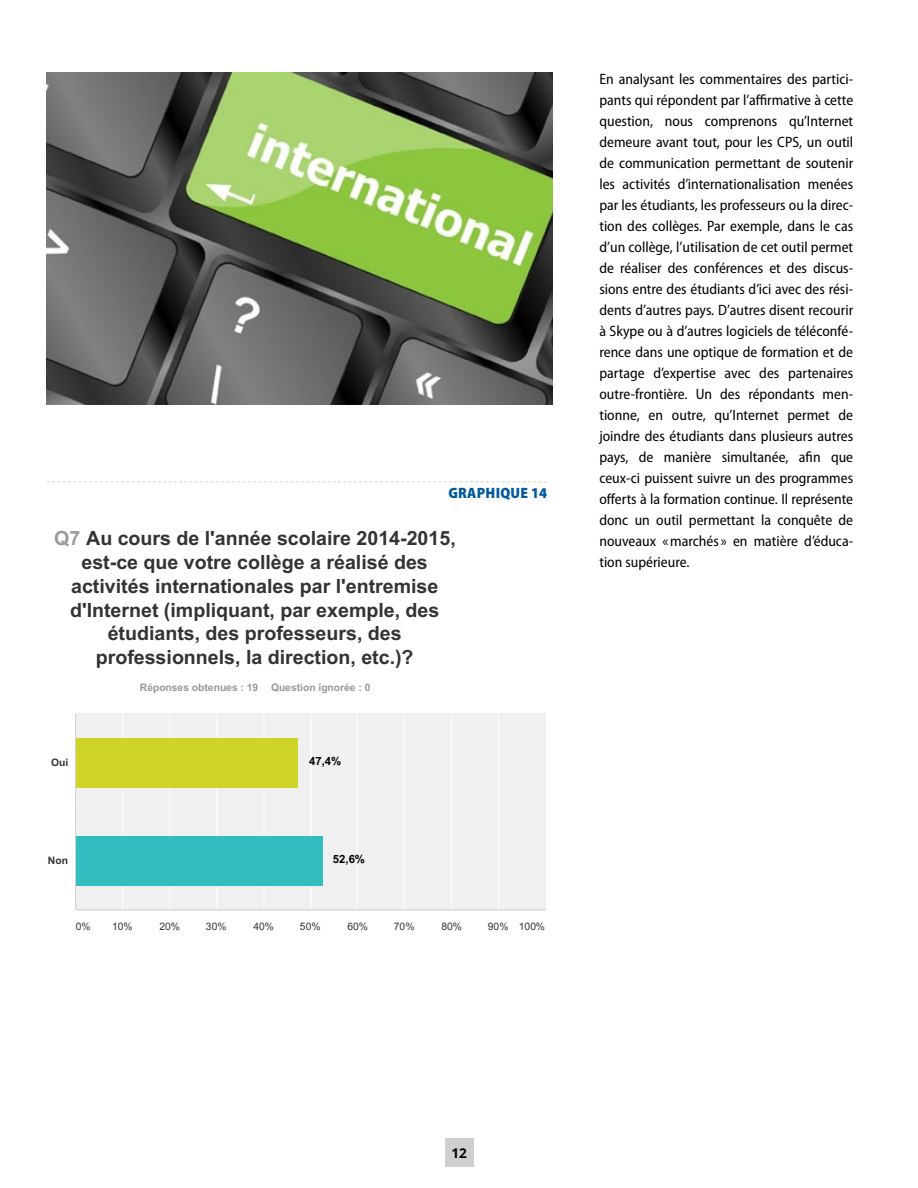
<style>
.page{position:relative;width:918px;height:1188px;background:#fff}
.page>*{position:absolute;margin:0;border:0;box-sizing:border-box;transform-origin:0 0}
.t1{font:700 19.65px/23.7px "Arial";color:#333;text-align:center}
.t2{font:semi-condensed 15px/21px "Myriad Pro";color:#000;text-align:justify}
.GRAPHIQUE{font:900 semi-condensed 15px "Myriad Pro";letter-spacing:.02em;color:#005a9d}
.t3{font:700 13.5px "Open Sans";color:#000}
.t4{font:700 11.4px "Arial";color:#000}
.t5{font:700 10.35px "Arial";color:#999}
.t6{font:10.35px "Arial";color:#333}
.t7{font:700 10.35px "Arial";color:#333}
.s1{color:#999}
</style>
<div class="page">
<div style="left:445px;top:1138px;width:28px;height:29px;background:#cdcfd0"></div>
<svg style="left:47px;top:481px;width:500px;height:1px"></svg>
<div style="left:76px;top:714px;width:470px;height:196px;background:#f0f0f0"></div>
<hr style="left:122px;top:714px;width:1px;height:196px;background:#fff">
<hr style="left:169px;top:714px;width:1px;height:196px;background:#fff">
<hr style="left:216px;top:714px;width:1px;height:196px;background:#fff">
<hr style="left:263px;top:714px;width:1px;height:196px;background:#fff">
<hr style="left:311px;top:714px;width:1px;height:196px;background:#fff">
<hr style="left:357px;top:714px;width:1px;height:196px;background:#fff">
<hr style="left:404px;top:714px;width:1px;height:196px;background:#fff">
<hr style="left:451px;top:714px;width:1px;height:196px;background:#fff">
<hr style="left:498px;top:714px;width:1px;height:196px;background:#fff">
<hr style="left:75px;top:714px;width:1px;height:196px;background:#ccc">
<hr style="left:76px;top:909px;width:470px;height:2px;background:#dedede">
<div style="left:76px;top:738px;width:222px;height:49px;background:#ced428"></div>
<div style="left:76px;top:836px;width:246px;height:49px;background:#33bdbf"></div>
<img style="left:47px;top:72px;width:506px;height:333px">
<p class="GRAPHIQUE" style="left:448px;top:485px;width:100px">GRAPHIQUE 14</p>
<p class="t1" style="left:54px;top:528px;width:403px"><span class="s1">Q7</span> Au cours de l'année scolaire 2014-2015, est-ce que votre collège a réalisé des activités internationales par l'entremise d'Internet (impliquant, par exemple, des étudiants, des professeurs, des professionnels, la direction, etc.)?</p>
<p class="t5" style="left:140px;top:683px;width:232px">Réponses obtenues : 19 Question ignorée : 0</p>
<p class="t7" style="left:51px;top:759px;width:19px">Oui</p>
<p class="t4" style="left:309px;top:757px;width:34px">47,4%</p>
<p class="t7" style="left:48px;top:857px;width:22px">Non</p>
<p class="t4" style="left:333px;top:855px;width:34px">52,6%</p>
<p class="t6" style="left:76px;top:921px;width:16px">0%</p>
<p class="t6" style="left:112px;top:921px;width:22px">10%</p>
<p class="t6" style="left:160px;top:921px;width:22px">20%</p>
<p class="t6" style="left:206px;top:921px;width:22px">30%</p>
<p class="t6" style="left:253px;top:921px;width:22px">40%</p>
<p class="t6" style="left:300px;top:921px;width:22px">50%</p>
<p class="t6" style="left:347px;top:921px;width:22px">60%</p>
<p class="t6" style="left:394px;top:921px;width:22px">70%</p>
<p class="t6" style="left:441px;top:921px;width:22px">80%</p>
<p class="t6" style="left:488px;top:921px;width:59px">90% 100%</p>
<p class="t2" style="left:599px;top:68px;width:255px">En analysant les commentaires des partici&shy;pants qui répondent par l’affirmative à cette question, nous comprenons qu’Internet demeure avant tout, pour les CPS, un outil de communication permettant de soutenir les activités d’internationalisation menées par les étudiants, les professeurs ou la direc&shy;tion des collèges. Par exemple, dans le cas d’un collège, l’utilisation de cet outil permet de réaliser des conférences et des discus&shy;sions entre des étudiants d’ici avec des rési&shy;dents d’autres pays. D’autres disent recourir à Skype ou à d’autres logiciels de téléconfé&shy;rence dans une optique de formation et de partage d’expertise avec des partenaires outre-frontière. Un des répondants men&shy;tionne, en outre, qu’Internet permet de joindre des étudiants dans plusieurs autres pays, de manière simultanée, afin que ceux-ci puissent suivre un des programmes offerts à la formation continue. Il représente donc un outil permettant la conquête de nouveaux «marchés » en matière d’éduca&shy;tion supérieure.</p>
<p class="t3" style="left:451px;top:1143px;width:17px">12</p>
</div>
